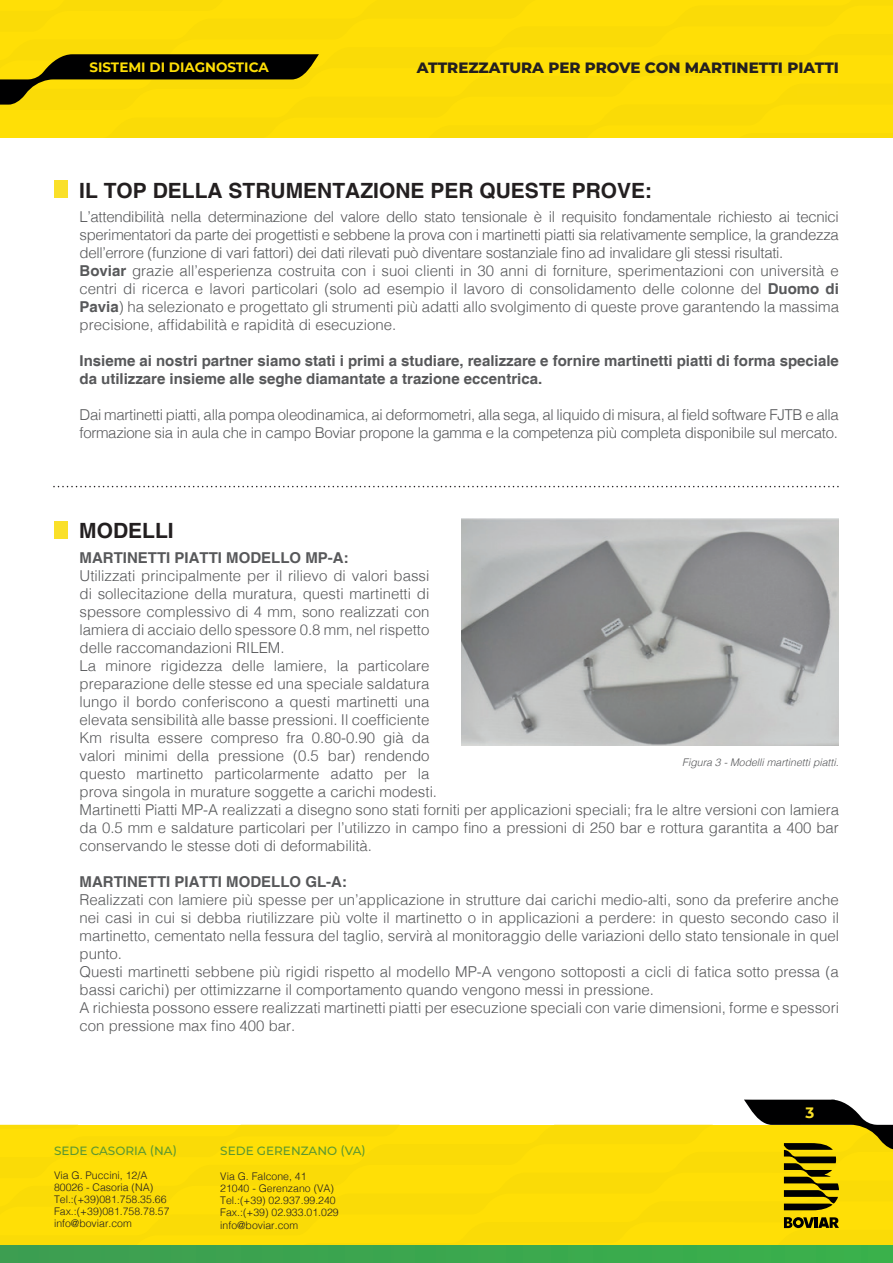
<style>
.page{position:relative;width:893px;height:1263px;background:#fff}
.page>*{position:absolute;margin:0;border:0;box-sizing:border-box;transform-origin:0 0}
.t1{font:700 21px "Helvetica";color:#231f20}
.t2{font:300 15px/18px "Helvetica";color:#57585a}
.t3{font:300 15px/18px "Helvetica";letter-spacing:-.02em;color:#57585a}
.t4{font:700 15px/18px "Helvetica";color:#57585a}
.t5{font:800 15px "Montserrat";color:#231f20}
.t6{font:700 15px "Montserrat";color:#fae029}
.t7{font:700 13.5px "Montserrat";color:#ffdf06}
.t8{font:500 12px "Montserrat";color:#5c9731}
.t9{font:300 10.5px/12px "Helvetica";color:#231f20}
.t10{font:italic 300 10.5px "Helvetica";color:#57585a}
.s1{font-weight:700}
</style>
<div class="page">
<div style="left:0;top:0;width:893px;height:138px;background:#ffdf06"></div>
<svg style="left:0;top:54px;width:319px;height:51px"></svg>
<div style="left:0;top:1125px;width:713px;height:6px;background:#fbdb07"></div>
<div style="left:0;top:1131px;width:893px;height:115px;background:#ffdf06"></div>
<img style="left:0;top:1246px;width:893px;height:17px">
<svg style="left:784px;top:1217px;width:55px;height:11px"></svg>
<svg style="left:744px;top:1099px;width:149px;height:111px;background:#b4a018"></svg>
<div style="left:54px;top:180px;width:14px;height:18px;background:#fae029"></div>
<div style="left:54px;top:521px;width:14px;height:17px;background:#fae029"></div>
<svg style="left:53px;top:486px;width:786px;height:1px"></svg>
<img style="left:462px;top:518px;width:377px;height:228px">
<p class="t7" style="left:89px;top:57px;width:181px">SISTEMI DI DIAGNOSTICA</p>
<p class="t5" style="left:417px;top:56px;width:424px">ATTREZZATURA PER PROVE CON MARTINETTI PIATTI</p>
<h1 class="t1" style="left:79px;top:177px;width:574px">IL TOP DELLA STRUMENTAZIONE PER QUESTE PROVE:</h1>
<p class="t3" style="left:80px;top:206px;width:761px">L’attendibilità nella determinazione del valore dello stato tensionale è il requisito fondamentale richiesto ai tecnici sperimentatori da parte dei progettisti e sebbene la prova con i martinetti piatti sia relativamente semplice, la grandezza dell’errore (funzione di vari fattori) dei dati rilevati può diventare sostanziale fino ad invalidare gli stessi risultati.<br><span class="s1">Boviar</span> grazie all’esperienza costruita con i suoi clienti in 30 anni di forniture, sperimentazioni con università e centri di ricerca e lavori particolari (solo ad esempio il lavoro di consolidamento delle colonne del <span class="s1">Duomo di Pavia</span>) ha selezionato e progettato gli strumenti più adatti allo svolgimento di queste prove garantendo la massima precisione, affidabilità e rapidità di esecuzione.</p>
<p class="t4" style="left:80px;top:352px;width:761px">Insieme ai nostri partner siamo stati i primi a studiare, realizzare e fornire martinetti piatti di forma speciale da utilizzare insieme alle seghe diamantate a trazione eccentrica.</p>
<p class="t3" style="left:80px;top:404px;width:761px">Dai martinetti piatti, alla pompa oleodinamica, ai deformometri, alla sega, al liquido di misura, al field software FJTB e alla formazione sia in aula che in campo Boviar propone la gamma e la competenza più completa disponibile sul mercato.</p>
<h1 class="t1" style="left:79px;top:518px;width:96px">MODELLI</h1>
<p class="t4" style="left:80px;top:549px;width:271px">MARTINETTI PIATTI MODELLO MP-A:</p>
<p class="t2" style="left:80px;top:565px;width:351px">Utilizzati principalmente per il rilievo di valori bassi di sollecitazione della muratura, questi martinetti di spessore complessivo di 4 mm, sono realizzati con lamiera di acciaio dello spessore 0.8 mm, nel rispetto delle raccomandazioni RILEM.<br>La minore rigidezza delle lamiere, la particolare preparazione delle stesse ed una speciale saldatura lungo il bordo conferiscono a questi martinetti una elevata sensibilità alle basse pressioni. Il coefficiente Km risulta essere compreso fra 0.80-0.90 già da valori minimi della pressione (0.5 bar) rendendo questo martinetto particolarmente adatto per la</p>
<p class="t10" style="left:682px;top:753px;width:158px">Figura 3 - Modelli martinetti piatti.</p>
<p class="t2" style="left:80px;top:782px;width:761px">prova singola in murature soggette a carichi modesti.<br>Martinetti Piatti MP-A realizzati a disegno sono stati forniti per applicazioni speciali; fra le altre versioni con lamiera da 0.5 mm e saldature particolari per l’utilizzo in campo fino a pressioni di 250 bar e rottura garantita a 400 bar conservando le stesse doti di deformabilità.</p>
<p class="t4" style="left:80px;top:874px;width:269px">MARTINETTI PIATTI MODELLO GL-A:</p>
<p class="t2" style="left:80px;top:890px;width:761px">Realizzati con lamiere più spesse per un’applicazione in strutture dai carichi medio-alti, sono da preferire anche nei casi in cui si debba riutilizzare più volte il martinetto o in applicazioni a perdere: in questo secondo caso il martinetto, cementato nella fessura del taglio, servirà al monitoraggio delle variazioni dello stato tensionale in quel punto.<br>Questi martinetti sebbene più rigidi rispetto al modello MP-A vengono sottoposti a cicli di fatica sotto pressa (a bassi carichi) per ottimizzarne il comportamento quando vengono messi in pressione.<br>A richiesta possono essere realizzati martinetti piatti per esecuzione speciali con varie dimensioni, forme e spessori con pressione max fino 400 bar.</p>
<p class="t8" style="left:54px;top:1142px;width:125px">SEDE CASORIA (NA)</p>
<p class="t9" style="left:54px;top:1169px;width:117px">Via G. Puccini, 12/A<br>80026 - Casoria (NA)<br>Tel.:(+39)081.758.35.66<br>Fax.:(+39)081.758.78.57 info@boviar.com</p>
<p class="t8" style="left:220px;top:1142px;width:147px">SEDE GERENZANO (VA)</p>
<p class="t9" style="left:220px;top:1169px;width:120px">Via G. Falcone, 41<br>21040 - Gerenzano (VA)<br>Tel.:(+39) 02.937.99.240<br>Fax.:(+39) 02.933.01.029</p>
<p class="t9" style="left:220px;top:1218px;width:79px">info@boviar.com</p>
<p class="t6" style="left:805px;top:1102px;width:10px">3</p>
</div>
